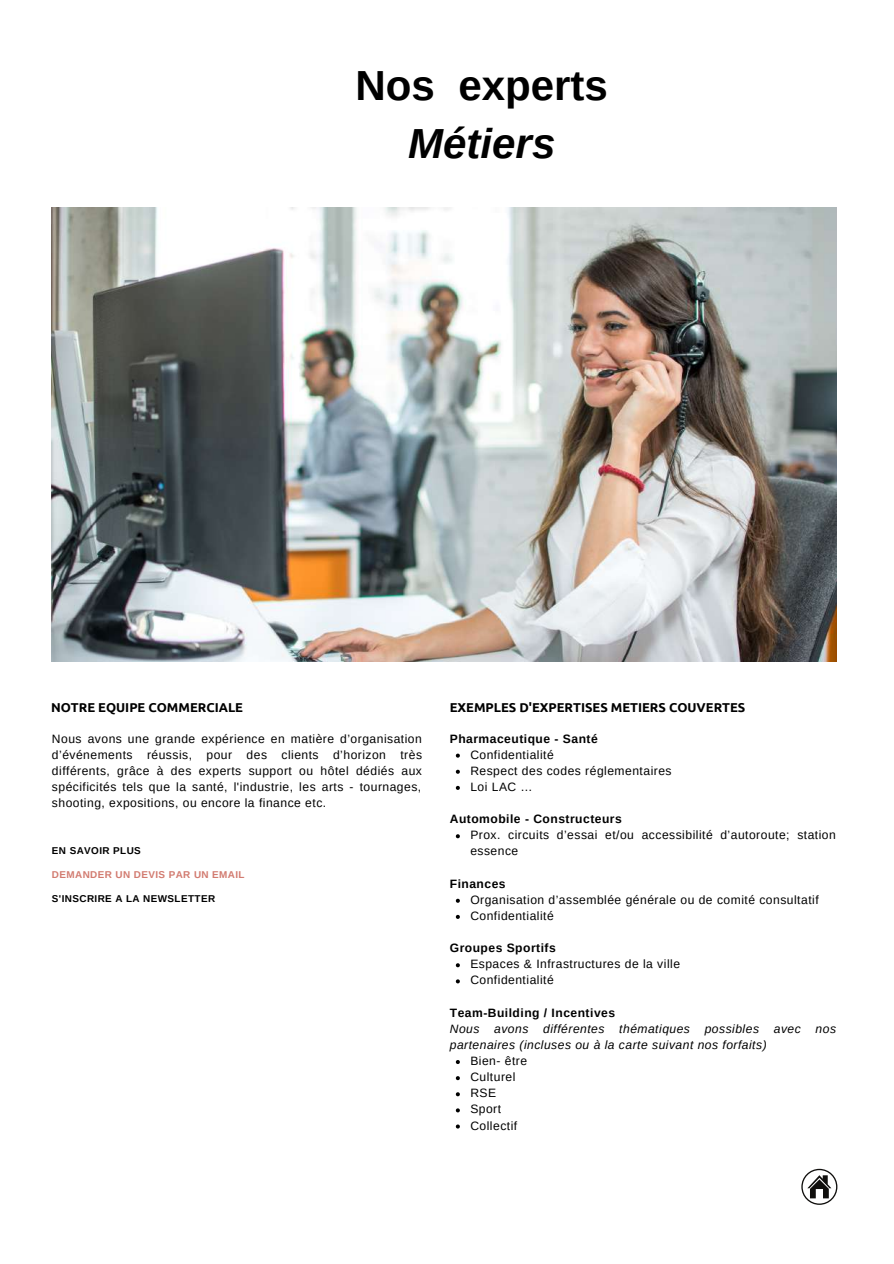
<style>
.page{position:relative;width:894px;height:1264px;background:#fff}
.page>*{position:absolute;margin:0;border:0;box-sizing:border-box;transform-origin:0 0}
.t1{font:700 42px "Arimo";color:#000}
.t2{font:italic 700 42px "Arimo";color:#000}
.t3{font:700 12.9px "Ubuntu";color:#000}
.t4{font:12.15px/16px "Arimo";letter-spacing:.04em;color:#000}
.t5{font:italic 12.15px/16px "Arimo";letter-spacing:.04em;color:#000}
.t6{font:700 12.15px "Arimo";letter-spacing:.04em;color:#000}
.t7{font:700 9.9px "Arimo";letter-spacing:.04em;color:#000}
.t8{font:700 9.9px "Arimo";letter-spacing:.04em;color:#d27b70}
</style>
<div class="page">
<img style="left:51px;top:208px;width:785px;height:453px">
<svg style="left:455px;top:753px;width:4px;height:4px"></svg>
<svg style="left:455px;top:769px;width:4px;height:4px"></svg>
<svg style="left:455px;top:785px;width:4px;height:5px"></svg>
<svg style="left:455px;top:834px;width:4px;height:4px"></svg>
<svg style="left:455px;top:898px;width:4px;height:4px"></svg>
<svg style="left:455px;top:914px;width:4px;height:4px"></svg>
<svg style="left:455px;top:963px;width:4px;height:4px"></svg>
<svg style="left:455px;top:979px;width:4px;height:4px"></svg>
<svg style="left:455px;top:1060px;width:4px;height:4px"></svg>
<svg style="left:455px;top:1076px;width:4px;height:4px"></svg>
<svg style="left:455px;top:1092px;width:4px;height:4px"></svg>
<svg style="left:455px;top:1108px;width:4px;height:4px"></svg>
<svg style="left:455px;top:1124px;width:4px;height:4px"></svg>
<svg style="left:801px;top:1168px;width:36px;height:36px"></svg>
<h1 class="t1" style="left:355px;top:62px;width:254px">Nos experts</h1>
<h1 class="t2" style="left:408px;top:120px;width:149px">Métiers</h1>
<p class="t3" style="left:51px;top:699px;width:193px">NOTRE EQUIPE COMMERCIALE</p>
<p class="t3" style="left:449px;top:699px;width:297px">EXEMPLES D'EXPERTISES METIERS COUVERTES</p>
<p class="t4" style="left:52px;top:730px;width:371px;text-align:justify">Nous avons une grande expérience en matière d’organisation d’événements réussis, pour des clients d’horizon très différents, grâce à des experts support ou hôtel dédiés aux spécificités tels que la santé, l'industrie, les arts - tournages, shooting, expositions, ou encore la finance etc.</p>
<p class="t6" style="left:449px;top:731px;width:149px">Pharmaceutique - Santé</p>
<p class="t4" style="left:470px;top:746px;width:203px">Confidentialité<br>Respect des codes réglementaires<br>Loi LAC …</p>
<p class="t4" style="left:470px;top:827px;width:367px">Prox. circuits d’essai et/ou accessibilité d’autoroute; station essence</p>
<p class="t4" style="left:470px;top:891px;width:350px">Organisation d’assemblée générale ou de comité consultatif<br>Confidentialité</p>
<p class="t4" style="left:470px;top:956px;width:211px">Espaces &amp; Infrastructures de la ville<br>Confidentialité</p>
<p class="t6" style="left:449px;top:812px;width:173px">Automobile - Constructeurs</p>
<p class="t7" style="left:52px;top:845px;width:90px">EN SAVOIR PLUS</p>
<p class="t8" style="left:52px;top:868px;width:194px">DEMANDER UN DEVIS PAR UN EMAIL</p>
<p class="t7" style="left:52px;top:892px;width:165px">S'INSCRIRE A LA NEWSLETTER</p>
<p class="t6" style="left:449px;top:876px;width:57px">Finances</p>
<p class="t6" style="left:449px;top:941px;width:107px">Groupes Sportifs</p>
<p class="t6" style="left:449px;top:1005px;width:167px">Team-Building / Incentives</p>
<p class="t5" style="left:449px;top:1020px;width:387px">Nous avons différentes thématiques possibles avec nos partenaires (incluses ou à la carte suivant nos forfaits)</p>
<p class="t4" style="left:470px;top:1052px;width:58px">Bien- être<br>Culturel<br>RSE<br>Sport<br>Collectif</p>
</div>
